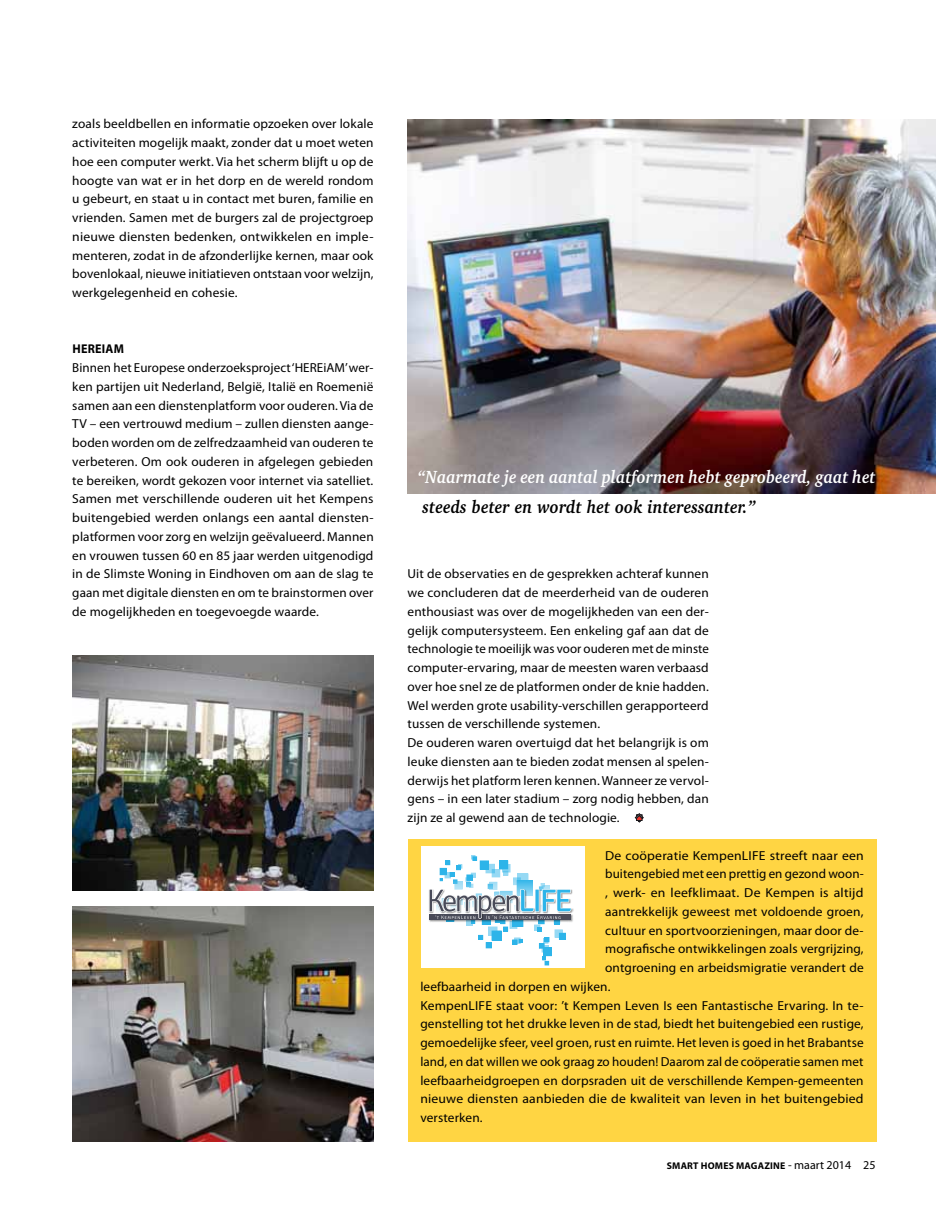
<style>
.page{position:relative;width:936px;height:1212px;background:#fff}
.page>*{position:absolute;margin:0;border:0;box-sizing:border-box;transform-origin:0 0}
.t1{font:italic 700 18px "Charter IT Cby BT";letter-spacing:.01em;color:#fff;scale:.89 1}
.t2{font:italic 700 18px "Charter IT Cby BT";letter-spacing:.01em;color:#000;scale:.9 1}
.t3{font:13.05px/18.8px "Myriad Pro";letter-spacing:.01em;color:#000;text-align:justify}
.t4{font:13.05px "Myriad Pro";letter-spacing:.01em;color:#000;scale:1.05 1}
.t5{font:13.05px "Myriad Pro";letter-spacing:.01em;color:#000;scale:1.04 1}
.t6{font:700 12.75px "Myriad Pro";color:#000;scale:.95 1}
.t7{font:700 9.75px "Myriad Pro";letter-spacing:.02em;color:#000}
.s1{font-weight:400;font-size:12px}
</style>
<div class="page">
<div style="left:407px;top:839px;width:469px;height:303px;background:#ffd543"></div>
<div style="left:421px;top:846px;width:163px;height:121px;background:#fff"></div>
<img style="left:571px;top:889px;width:2px;height:31px">
<svg style="left:429px;top:855px;width:142px;height:110px"></svg>
<img style="left:407px;top:119px;width:528px;height:374px">
<img style="left:72px;top:906px;width:301px;height:236px">
<img style="left:72px;top:656px;width:301px;height:235px">
<svg style="left:634px;top:813px;width:10px;height:10px"></svg>
<p class="t3" style="left:72px;top:115px;width:303px">zoals beeldbellen en informatie opzoeken over lokale activiteiten mogelijk maakt, zonder dat u moet weten hoe een computer werkt. Via het scherm blijft u op de hoogte van wat er in het dorp en de wereld rondom u gebeurt, en staat u in contact met buren, familie en vrienden. Samen met de burgers zal de projectgroep nieuwe diensten bedenken, ontwikkelen en imple&shy;menteren, zodat in de afzonderlijke kernen, maar ook bovenlokaal, nieuwe initiatieven ontstaan voor welzijn, werkgelegenheid en cohesie.</p>
<p class="t6" style="left:72px;top:342px;width:46px">HEREIAM</p>
<p class="t3" style="left:72px;top:358px;width:303px">Binnen het Europese onderzoeksproject ‘HEREiAM’ wer&shy;ken partijen uit Nederland, België, Italië en Roemenië samen aan een dienstenplatform voor ouderen. Via de TV – een vertrouwd medium – zullen diensten aange&shy;boden worden om de zelfredzaamheid van ouderen te verbeteren. Om ook ouderen in afgelegen gebieden te bereiken, wordt gekozen voor internet via satelliet.<br>Samen met verschillende ouderen uit het Kempens buitengebied werden onlangs een aantal diensten&shy;platformen voor zorg en welzijn geëvalueerd. Mannen en vrouwen tussen 60 en 85 jaar werden uitgenodigd in de Slimste Woning in Eindhoven om aan de slag te gaan met digitale diensten en om te brainstormen over de mogelijkheden en toegevoegde waarde.</p>
<h1 class="t1" style="left:417px;top:466px;width:516px">“Naarmate je een aantal platformen hebt geprobeerd, gaat het</h1>
<h1 class="t2" style="left:422px;top:496px;width:371px">steeds beter en wordt het ook interessanter.”</h1>
<p class="t3" style="left:407px;top:565px;width:303px;text-align:left">Uit de observaties en de gesprekken achteraf kunnen we concluderen dat de meerderheid van de ouderen enthousiast was over de mogelijkheden van een der&shy;gelijk computersysteem. Een enkeling gaf aan dat de technologie te moeilijk was voor ouderen met de minste computer-ervaring, maar de meesten waren verbaasd over hoe snel ze de platformen onder de knie hadden.<br>Wel werden grote usability-verschillen gerapporteerd tussen de verschillende systemen.<br>De ouderen waren overtuigd dat het belangrijk is om leuke diensten aan te bieden zodat mensen al spelen&shy;derwijs het platform leren kennen. Wanneer ze vervol&shy;gens – in een later stadium – zorg nodig hebben, dan zijn ze al gewend aan de technologie.</p>
<p class="t4" style="left:605px;top:848px;width:248px">De coöperatie KempenLIFE streeft naar een</p>
<p class="t3" style="left:605px;top:865px;width:260px">buitengebied met een prettig en gezond woon-</p>
<p class="t4" style="left:605px;top:885px;width:247px">, werk- en leefklimaat. De Kempen is altijd</p>
<p class="t3" style="left:605px;top:902px;width:260px">aantrekkelijk geweest met voldoende groen,</p>
<p class="t3" style="left:605px;top:921px;width:260px">cultuur en sportvoorzieningen, maar door de-</p>
<p class="t3" style="left:605px;top:940px;width:260px">mografische ontwikkelingen zoals vergrijzing,</p>
<p class="t3" style="left:605px;top:958px;width:260px">ontgroening en arbeidsmigratie verandert de</p>
<p class="t3" style="left:420px;top:977px;width:192px">leefbaarheid in dorpen en wijken.</p>
<p class="t5" style="left:420px;top:998px;width:428px">KempenLIFE staat voor: ’t Kempen Leven Is een Fantastische Ervaring. In te-</p>
<p class="t3" style="left:420px;top:1015px;width:445px">genstelling tot het drukke leven in de stad, biedt het buitengebied een rustige,</p>
<p class="t3" style="left:420px;top:1033px;width:445px">gemoedelijke sfeer, veel groen, rust en ruimte. Het leven is goed in het Brabantse</p>
<p class="t3" style="left:420px;top:1052px;width:444px">land, en dat willen we ook graag zo houden! Daarom zal de coöperatie samen met</p>
<p class="t3" style="left:420px;top:1071px;width:445px">leefbaarheidgroepen en dorpsraden uit de verschillende Kempen-gemeenten</p>
<p class="t4" style="left:420px;top:1092px;width:423px">nieuwe diensten aanbieden die de kwaliteit van leven in het buitengebied</p>
<p class="t3" style="left:420px;top:1108px;width:64px">versterken.</p>
<p class="t7" style="left:666px;top:1160px;width:210px">SMART HOMES MAGAZINE <span class="s1">- maart 2014 25</span></p>
</div>
